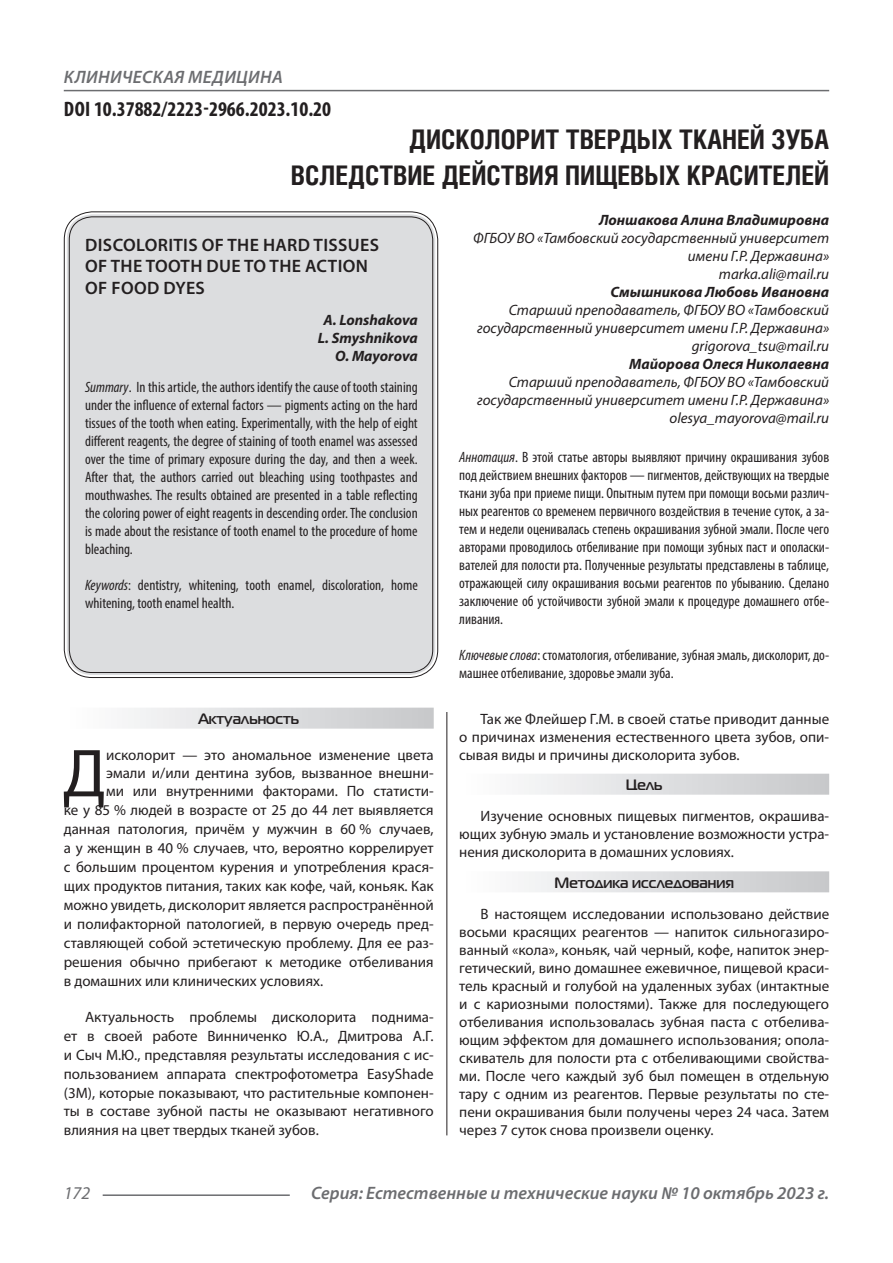
<style>
.page{position:relative;width:893px;height:1263px;background:#fff}
.page>*{position:absolute;margin:0;border:0;box-sizing:border-box;transform-origin:0 0}
.Статья_текст_первый{font:68.4px "Myriad Pro";color:#231f20}
.Статья_название{font:700 27px/36px "Helios Cond C";color:#231f20;text-align:right}
.ДОИ{font:700 condensed 21px "Myriad Pro";color:#231f20}
.Статья_название_англ{font:600 18px/21.6px "Myriad Pro";letter-spacing:.02em;color:#231f20}
.t1{font:italic 600 18px "Myriad Pro";color:#6c6d70}
.t2{font:italic 600 18px "Myriad Pro";letter-spacing:.02em;color:#6c6d70}
.t3{font:italic 18px "Myriad Pro";color:#6c6d70}
.Статья_текст{font:15px/18px "Myriad Pro";color:#231f20;text-align:justify}
.Статья_аннотация_тек{font:condensed 15px/18px "Myriad Pro";color:#231f20;text-align:justify}
.Статья_аннотация_анг{font:condensed 15px/18px "Myriad Pro";color:#231f20;text-align:justify}
.Статья_текст_первый-2{font:15px "Myriad Pro";color:#231f20}
.Статья_автор_инфо{font:italic 15px/18px "Myriad Pro";color:#231f20;text-align:right}
.Статья_автор_инфо-2{font:italic 700 15px "Myriad Pro";color:#231f20}
.Статья_подзаголовок{font:700 15px "Magistral C";color:#231f20}
.Статья_автор_англ{font:italic 700 15px "Myriad Pro";color:#231f20}
.s1{font-style:italic}
</style>
<div class="page">
<hr style="left:446px;top:128px;width:1px;height:1007px;background:#231f20">
<hr style="left:103px;top:1194px;width:187px;height:2px;background:#6c6d70">
<hr style="left:64px;top:90px;width:765px;height:1px;background:#6c6d70">
<div style="left:67px;top:214px;width:368px;height:461px;background:#dcdddf;border-radius:26px"></div>
<div style="left:64px;top:708px;width:370px;height:21px;background:linear-gradient(to right,#fefeff,#c6c8ca)"></div>
<div style="left:459px;top:774px;width:370px;height:21px;background:linear-gradient(to right,#fefeff,#c6c8ca)"></div>
<div style="left:459px;top:871px;width:370px;height:21px;background:linear-gradient(to right,#fefeff,#c6c8ca)"></div>
<p class="t2" style="left:64px;top:66px;width:220px">КЛИНИЧЕСКАЯ МЕДИЦИНА</p>
<p class="ДОИ" style="left:64px;top:96px;width:269px">DOI 10.37882/2223-2966.2023.10.20</p>
<p class="Статья_название" style="left:291px;top:121px;width:540px">ДИСКОЛОРИТ ТВЕРДЫХ ТКАНЕЙ ЗУБА<br>ВСЛЕДСТВИЕ ДЕЙСТВИЯ ПИЩЕВЫХ КРАСИТЕЛЕЙ</p>
<p class="Статья_автор_инфо-2" style="left:599px;top:210px;width:232px">Лоншакова Алина Владимировна</p>
<p class="Статья_автор_инфо" style="left:473px;top:228px;width:358px">ФГБОУ ВО «Тамбовский государственный университет имени Г.Р. Державина»</p>
<p class="Статья_автор_инфо" style="left:719px;top:264px;width:112px">marka.ali@mail.ru</p>
<p class="Статья_автор_инфо-2" style="left:610px;top:282px;width:220px">Смышникова Любовь Ивановна</p>
<p class="Статья_автор_инфо" style="left:477px;top:300px;width:353px">Старший преподаватель, ФГБОУ ВО «Тамбовский государственный университет имени Г.Р. Державина»</p>
<p class="Статья_автор_инфо" style="left:692px;top:336px;width:139px">grigorova_tsu@mail.ru</p>
<p class="Статья_автор_инфо-2" style="left:629px;top:354px;width:202px">Майорова Олеся Николаевна</p>
<p class="Статья_автор_инфо" style="left:477px;top:372px;width:353px">Старший преподаватель, ФГБОУ ВО «Тамбовский государственный университет имени Г.Р. Державина»</p>
<p class="Статья_автор_инфо" style="left:669px;top:408px;width:161px">olesya_mayorova@mail.ru</p>
<p class="Статья_аннотация_тек" style="left:459px;top:448px;width:371px"><span class="s1">Аннотация</span>. В этой статье авторы выявляют причину окрашивания зубов под действием внешних факторов — пигментов, действующих на твердые ткани зуба при приеме пищи. Опытным путем при помощи восьми различ&shy;ных реагентов со временем первичного воздействия в течение суток, а за&shy;тем и недели оценивалась степень окрашивания зубной эмали. После чего авторами проводилось отбеливание при помощи зубных паст и ополаски&shy;вателей для полости рта. Полученные результаты представлены в таблице, отражающей силу окрашивания восьми реагентов по убыванию. Сделано заключение об устойчивости зубной эмали к процедуре домашнего отбе&shy;ливания.</p>
<p class="Статья_аннотация_тек" style="left:459px;top:646px;width:371px"><span class="s1">Ключевые слова</span>: стоматология, отбеливание, зубная эмаль, дисколорит, до&shy;машнее отбеливание, здоровье эмали зуба.</p>
<p class="Статья_название_англ" style="left:85px;top:233px;width:295px">DISCOLORITIS OF THE HARD TISSUES<br>OF THE TOOTH DUE TO THE ACTION<br>OF FOOD DYES</p>
<p class="Статья_автор_англ" style="left:323px;top:310px;width:96px">A. Lonshakova</p>
<p class="Статья_автор_англ" style="left:318px;top:328px;width:101px">L. Smyshnikova</p>
<p class="Статья_автор_англ" style="left:335px;top:346px;width:84px">O. Mayorova</p>
<p class="Статья_аннотация_анг" style="left:85px;top:378px;width:334px"><span class="s1">Summary</span>. In this article, the authors identify the cause of tooth staining under the influence of external factors — pigments acting on the hard tissues of the tooth when eating. Experimentally, with the help of eight different reagents, the degree of staining of tooth enamel was assessed over the time of primary exposure during the day, and then a week.<br>After that, the authors carried out bleaching using toothpastes and mouthwashes. The results obtained are presented in a table reflecting the coloring power of eight reagents in descending order. The conclusion is made about the resistance of tooth enamel to the procedure of home bleaching.</p>
<p class="Статья_аннотация_анг" style="left:85px;top:576px;width:334px"><span class="s1">Keywords</span>: dentistry, whitening, tooth enamel, discoloration, home whitening, tooth enamel health.</p>
<p class="Статья_подзаголовок" style="left:198px;top:710px;width:102px">Актуальность</p>
<p class="Статья_текст_первый" style="left:63px;top:731px;width:45px">Д</p>
<p class="Статья_текст_первый-2" style="left:106px;top:746px;width:329px">исколорит — это аномальное изменение цвета</p>
<p class="Статья_текст_первый-2" style="left:106px;top:764px;width:329px">эмали и/или дентина зубов, вызванное внешни-</p>
<p class="Статья_текст_первый-2" style="left:106px;top:782px;width:329px">ми или внутренними факторами. По статисти-</p>
<p class="Статья_текст_первый-2" style="left:64px;top:801px;width:371px">ке у 85 % людей в возрасте от 25 до 44 лет выявляется</p>
<p class="Статья_текст_первый-2" style="left:64px;top:820px;width:371px">данная патология, причём у мужчин в 60 % случаев,</p>
<p class="Статья_текст_первый-2" style="left:64px;top:839px;width:371px">а у женщин в 40 % случаев, что, вероятно коррелирует</p>
<p class="Статья_текст_первый-2" style="left:64px;top:858px;width:371px">с большим процентом курения и употребления крася-</p>
<p class="Статья_текст_первый-2" style="left:64px;top:877px;width:371px">щих продуктов питания, таких как кофе, чай, коньяк. Как</p>
<p class="Статья_текст_первый-2" style="left:64px;top:896px;width:371px">можно увидеть, дисколорит является распространённой</p>
<p class="Статья_текст_первый-2" style="left:64px;top:915px;width:371px">и полифакторной патологией, в первую очередь пред-</p>
<p class="Статья_текст_первый-2" style="left:64px;top:934px;width:371px">ставляющей собой эстетическую проблему. Для ее раз-</p>
<p class="Статья_текст_первый-2" style="left:64px;top:952px;width:371px">решения обычно прибегают к методике отбеливания</p>
<p class="Статья_текст_первый-2" style="left:64px;top:971px;width:261px">в домашних или клинических условиях.</p>
<p class="Статья_текст" style="left:64px;top:1007px;width:371px;line-height:18.9px;text-indent:21px">Актуальность проблемы дисколорита поднима&shy;ет в своей работе Винниченко Ю.А., Дмитрова А.Г. и Сыч М.Ю., представляя результаты исследования с ис&shy;пользованием аппарата спектрофотометра EasyShade (3M), которые показывают, что растительные компонен&shy;ты в составе зубной пасты не оказывают негативного влияния на цвет твердых тканей зубов.</p>
<p class="Статья_текст" style="left:459px;top:709px;width:371px;text-indent:21px">Так же Флейшер Г.М. в своей статье приводит данные о причинах изменения естественного цвета зубов, опи&shy;сывая виды и причины дисколорита зубов.</p>
<p class="Статья_подзаголовок" style="left:626px;top:776px;width:38px">Цель</p>
<p class="Статья_текст" style="left:459px;top:807px;width:371px;text-indent:21px">Изучение основных пищевых пигментов, окрашива&shy;ющих зубную эмаль и установление возможности устра&shy;нения дисколорита в домашних условиях.</p>
<p class="Статья_подзаголовок" style="left:555px;top:874px;width:181px">Методика исследования</p>
<p class="Статья_текст" style="left:459px;top:905px;width:371px;text-indent:21px">В настоящем исследовании использовано действие восьми красящих реагентов — напиток сильногазиро&shy;ванный «кола», коньяк, чай черный, кофе, напиток энер&shy;гетический, вино домашнее ежевичное, пищевой краси&shy;тель красный и голубой на удаленных зубах (интактные и с кариозными полостями). Также для последующего отбеливания использовалась зубная паста с отбелива&shy;ющим эффектом для домашнего использования; опола&shy;скиватель для полости рта с отбеливающими свойства&shy;ми. После чего каждый зуб был помещен в отдельную тару с одним из реагентов. Первые результаты по сте&shy;пени окрашивания были получены через 24 часа. Затем через 7 суток снова произвели оценку.</p>
<p class="t3" style="left:64px;top:1182px;width:28px">172</p>
<p class="t1" style="left:311px;top:1182px;width:520px">Серия: Естественные и технические науки № 10 октябрь 2023 г.</p>
</div>
